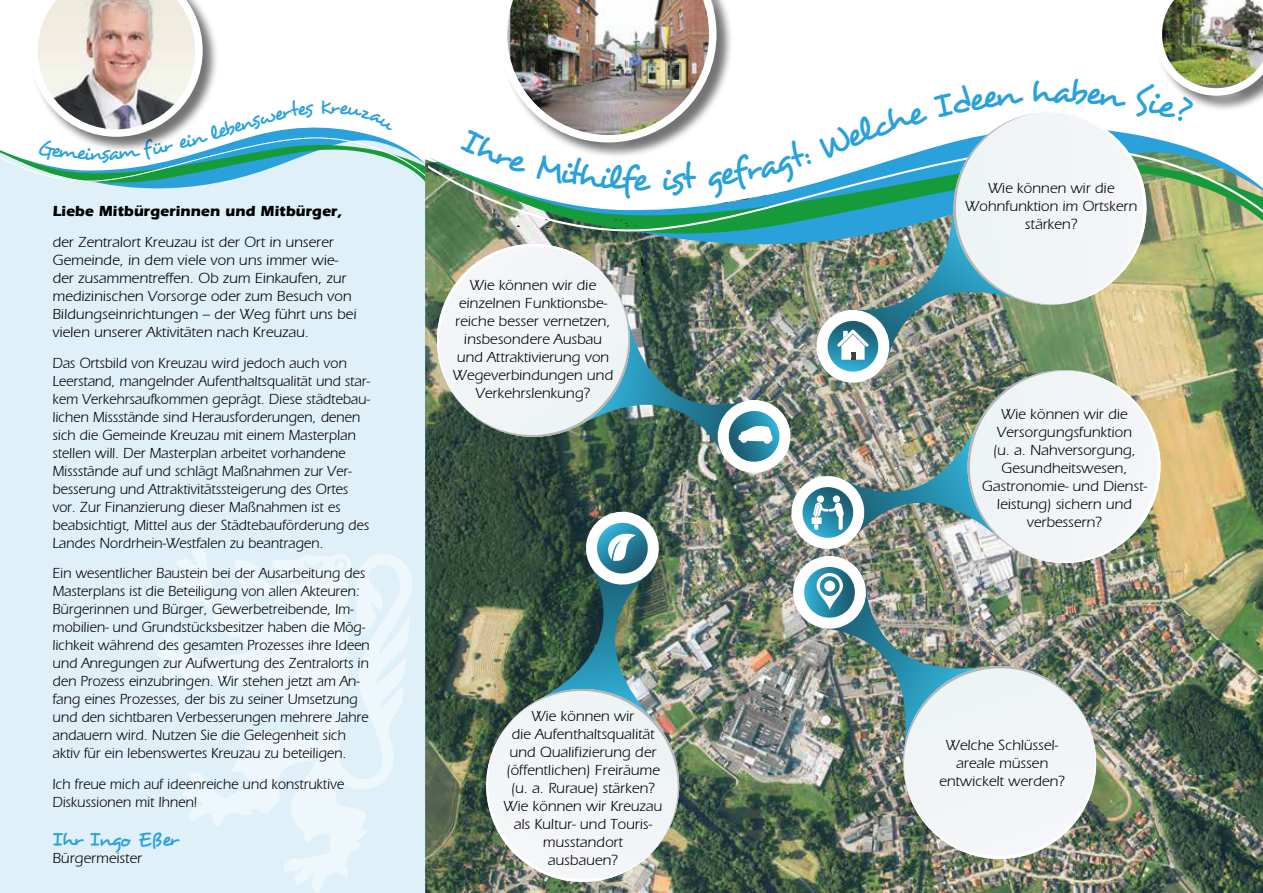
<style>
.page{position:relative;width:1263px;height:893px;background:#fff}
.page>*{position:absolute;margin:0;border:0;box-sizing:border-box;transform-origin:0 0}
.t1{font:36px "Desyrel";color:#2aa1db}
.t2{font:21px "Desyrel";letter-spacing:-.03em;color:#2aa1db}
.t3{font:15px/18px "Itc Eras";color:#000;scale:.95 1}
.t4{font:15px/18px "Itc Eras";color:#000;text-align:center}
.t5{font:700 15px "Itc Eras";color:#000}
</style>
<div class="page">
<div style="left:0;top:195px;width:425px;height:698px;background:#dff0f9"></div>
<svg style="left:156px;top:552px;width:258px;height:341px;background:#e5f2f9"></svg>
<svg style="left:168px;top:547px;width:106px;height:100px;background:#e5f2f9"></svg>
<svg style="left:0;top:0;width:425px;height:195px"></svg>
<img style="left:432px;top:0;width:831px;height:889px">
<h2 class="t2" style="left:89px;top:140px;width:15px">n</h2>
<p class="t5" style="left:52px;top:202px;width:292px">Liebe Mitbürgerinnen und Mitbürger,</p>
<p class="t4" style="left:52px;top:233px;width:305px;text-align:left">der Zentralort Kreuzau ist der Ort in unserer Gemeinde, in dem viele von uns immer wie&shy;der zusammentreffen. Ob zum Einkaufen, zur medizinischen Vorsorge oder zum Besuch von Bildungseinrichtungen √ der Weg führt uns bei vielen unserer Aktivitäten nach Kreuzau.</p>
<p class="t3" style="left:52px;top:354px;width:336px">Das Ortsbild von Kreuzau wird jedoch auch von Leerstand, mangelnder Aufenthaltsqualität und star&shy;kem Verkehrsaufkommen geprägt. Diese städtebau&shy;lichen Missstände sind Herausforderungen, denen sich die Gemeinde Kreuzau mit einem Masterplan stellen will. Der Masterplan arbeitet vorhandene Missstände auf und schlägt Maßnahmen zur Ver&shy;besserung und Attraktivitätssteigerung des Ortes vor. Zur Finanzierung dieser Maßnahmen ist es beabsichtigt, Mittel aus der Städtebauförderung des Landes Nordrhein-Westfalen zu beantragen.</p>
<p class="t3" style="left:52px;top:564px;width:335px">Ein wesentlicher Baustein bei der Ausarbeitung des Masterplans ist die Beteiligung von allen Akteuren:<br>Bürgerinnen und Bürger, Gewerbetreibende, Im&shy;mobilien- und Grundstücksbesitzer haben die Mög&shy;lichkeit während des gesamten Prozesses ihre Ideen und Anregungen zur Aufwertung des Zentralorts in den Prozess einzubringen. Wir stehen jetzt am An&shy;fang eines Prozesses, der bis zu seiner Umsetzung und den sichtbaren Verbesserungen mehrere Jahre andauern wird. Nutzen Sie die Gelegenheit sich aktiv für ein lebenswertes Kreuzau zu beteiligen.</p>
<p class="t3" style="left:52px;top:775px;width:308px">Ich freue mich auf ideenreiche und konstruktive<br>Diskussionen mit Ihnen!</p>
<h2 class="t2" style="left:52px;top:826px;width:128px">Ihr Ingo Eßer</h2>
<p class="t4" style="left:52px;top:849px;width:91px">Bürgermeister</p>
<p class="t4" style="left:453px;top:276px;width:162px">Wie können wir die einzelnen Funktionsbe&shy;reiche besser vernetzen, insbesondere Ausbau und Attraktivierung von<br>Wegeverbindungen und<br>Verkehrslenkung?</p>
<p class="t4" style="left:504px;top:706px;width:160px">Wie können wir<br>die Aufenthaltsqualität und Qualifizierung der (öffentlichen) Freiräume (u. a. Ruraue) stärken?<br>Wie können wir Kreuzau als Kultur- und Touris&shy;musstandort<br>ausbauen?</p>
<h1 class="t1" style="left:1051px;top:69px;width:23px">a</h1>
<p class="t4" style="left:965px;top:179px;width:173px">Wie können wir die<br>Wohnfunktion im Ortskern stärken?</p>
<p class="t4" style="left:982px;top:405px;width:167px">Wie können wir die<br>Versorgungsfunktion<br>(u. a. Nahversorgung,<br>Gesundheitswesen,<br>Gastronomie- und Dienst&shy;leistung) sichern und verbessern?</p>
<p class="t4" style="left:939px;top:736px;width:127px">Welche Schlüssel&shy;areale müssen entwickelt werden?</p>
</div>
